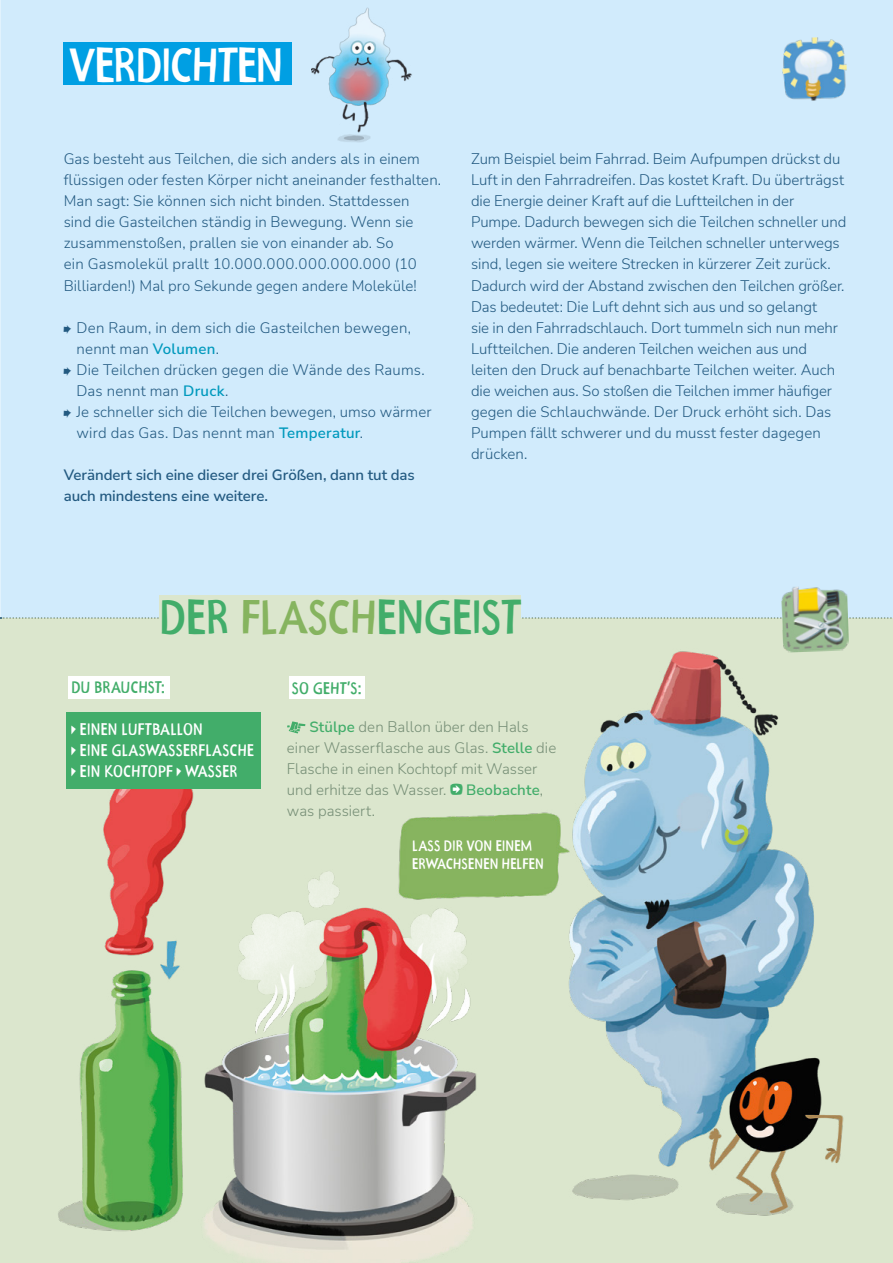
<style>
.page{position:relative;width:893px;height:1263px;background:#fff}
.page>*{position:absolute;margin:0;border:0;box-sizing:border-box;transform-origin:0 0}
.t1{font:48px "Frutimex Condensed";letter-spacing:-.01em;color:#42ad6a}
.t2{font:48px "Frutimex Condensed";letter-spacing:-.03em;color:#fff}
.t3{font:16.5px/21px "Frutimex Condensed";letter-spacing:.02em;color:#fff}
.t4{font:16.5px "Frutimex Condensed";letter-spacing:.015em;color:#42ad6a}
.t5{font:300 15px/21px "Nunito Sans";color:#235a81}
.t6{font:300 15px/21px "Nunito Sans";letter-spacing:.005em;color:#768e76}
.t7{font:600 15px/21px "Nunito Sans";letter-spacing:-.005em;color:#235a81}
.t8{font:15px/18px "Frutimex Condensed";letter-spacing:.01em;color:#fff}
.s1{font-family:"Frutimex Condensed";font-weight:400}
.s2{font-weight:600;color:#0099bd}
.s3{color:#86b45f}
.s4{font-weight:600;color:#42ad6a}
.s5{font-family:"Frutimex Condensed";font-weight:400;font-size:18px;color:#42ad6a}
</style>
<div class="page">
<hr style="left:0;top:0;width:1px;height:653px;background:#e1f2fd">
<div style="left:1px;top:0;width:892px;height:653px;background:#d1ebfc"></div>
<img style="left:782px;top:37px;width:65px;height:64px">
<img style="left:0;top:617px;width:893px;height:646px">
<div style="left:64px;top:43px;width:228px;height:42px;background:#009fe3"></div>
<div style="left:159px;top:595px;width:362px;height:36px;background:#dbe6cd"></div>
<img style="left:311px;top:7px;width:101px;height:135px">
<div style="left:68px;top:676px;width:101px;height:22px;background:#fff"></div>
<div style="left:289px;top:676px;width:76px;height:22px;background:#fff"></div>
<div style="left:66px;top:712px;width:195px;height:77px;background:#42ad6a"></div>
<div style="left:451px;top:784px;width:10px;height:10px;background:#fff"></div>
<svg style="left:287px;top:721px;width:18px;height:12px"></svg>
<img style="left:781px;top:587px;width:68px;height:66px">
<h1 class="t2" style="left:70px;top:35px;width:215px">VERDICHTEN</h1>
<p class="t5" style="left:64px;top:148px;width:379px">Gas besteht aus Teilchen, die sich anders als in einem flüssigen oder festen Körper nicht aneinander festhalten.<br>Man sagt: Sie können sich nicht binden. Stattdessen<br>sind die Gasteilchen ständig in Bewegung. Wenn sie zusammenstoßen, prallen sie von einander ab. So<br>ein Gasmolekül prallt 10.000.000.000.000.000 (10<br>Billiarden!) Mal pro Sekunde gegen andere Moleküle!</p>
<p class="t5" style="left:64px;top:316px;width:349px"><span class="s1">}</span> Den Raum, in dem sich die Gasteilchen bewegen,</p>
<p class="t5" style="left:77px;top:337px;width:144px">nennt man <span class="s2">Volumen</span>.</p>
<p class="t5" style="left:64px;top:358px;width:362px"><span class="s1">}</span> Die Teilchen drücken gegen die Wände des Raums.</p>
<p class="t5" style="left:77px;top:379px;width:153px">Das nennt man <span class="s2">Druck</span>.</p>
<p class="t5" style="left:64px;top:400px;width:369px"><span class="s1">}</span> Je schneller sich die Teilchen bewegen, umso wärmer</p>
<p class="t5" style="left:77px;top:421px;width:288px">wird das Gas. Das nennt man <span class="s2">Temperatur</span>.</p>
<p class="t7" style="left:64px;top:463px;width:352px">Verändert sich eine dieser drei Größen, dann tut das auch mindestens eine weitere.</p>
<p class="t5" style="left:471px;top:148px;width:377px">Zum Beispiel beim Fahrrad. Beim Aufpumpen drückst du Luft in den Fahrradreifen. Das kostet Kraft. Du überträgst die Energie deiner Kraft auf die Luftteilchen in der Pumpe. Dadurch bewegen sich die Teilchen schneller und werden wärmer. Wenn die Teilchen schneller unterwegs sind, legen sie weitere Strecken in kürzerer Zeit zurück.<br>Dadurch wird der Abstand zwischen den Teilchen größer.<br>Das bedeutet: Die Luft dehnt sich aus und so gelangt<br>sie in den Fahrradschlauch. Dort tummeln sich nun mehr Luftteilchen. Die anderen Teilchen weichen aus und leiten den Druck auf benachbarte Teilchen weiter. Auch die weichen aus. So stoßen die Teilchen immer häufiger gegen die Schlauchwände. Der Druck erhöht sich. Das Pumpen fällt schwerer und du musst fester dagegen drücken.</p>
<h1 class="t1" style="left:159px;top:587px;width:363px">DER <span class="s3">FLASCH</span>ENGEIST</h1>
<p class="t4" style="left:71px;top:677px;width:95px">DU BRAUCHST:</p>
<p class="t4" style="left:292px;top:678px;width:71px">SO GEHT'S:</p>
<p class="t3" style="left:71px;top:719px;width:184px">{ EINEN LUFTBALLON<br>{ EINE GLASWASSERFLASCHE { EIN KOCHTOPF { WASSER</p>
<p class="t6" style="left:287px;top:716px;width:271px;text-indent:23px"><span class="s4">Stülpe</span> den Ballon über den Hals einer Wasserflasche aus Glas. <span class="s4">Stelle</span> die<br>Flasche in einen Kochtopf mit Wasser und erhitze das Wasser. <span class="s5">⁄</span> <span class="s4">Beobachte</span>, was passiert.</p>
<p class="t8" style="left:412px;top:836px;width:133px">LASS DIR VON EINEM<br>ERWACHSENEN HELFEN</p>
</div>
